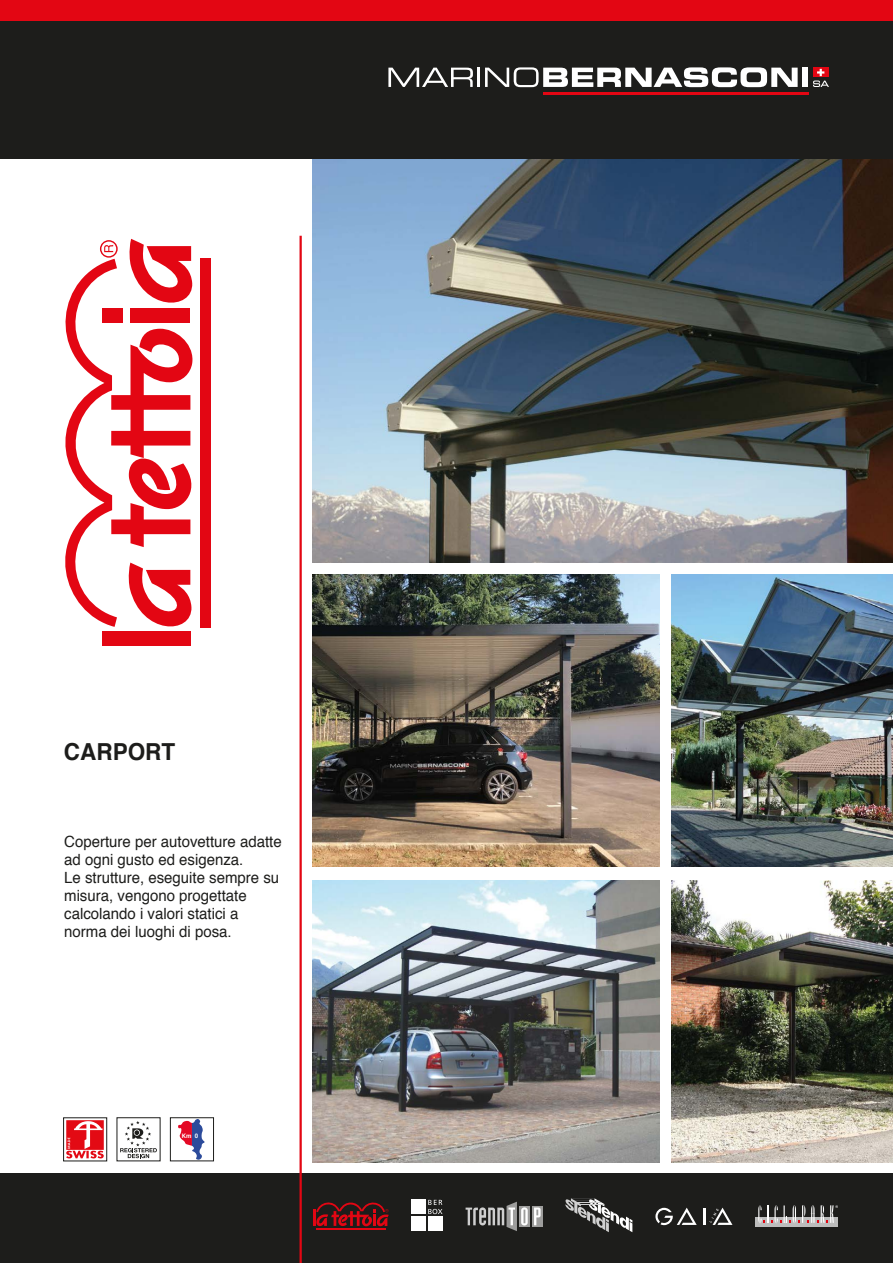
<style>
.page{position:relative;width:893px;height:1263px;background:#fff}
.page>*{position:absolute;margin:0;border:0;box-sizing:border-box;transform-origin:0 0}
.t1{font:700 23.4px "Helvetica";color:#1d1d1b;scale:.96 1}
.t2{font:15.45px/18px "Helvetica";color:#1d1d1b}
.t3{font:700 6.15px "Helvetica";color:#fff}
</style>
<div class="page">
<img style="left:313px;top:158px;width:580px;height:404px">
<div style="left:0;top:1174px;width:893px;height:89px;background:#1d1d1b"></div>
<div style="left:0;top:0;width:893px;height:21px;background:#e30613"></div>
<div style="left:0;top:21px;width:893px;height:137px;background:#1d1d1b"></div>
<svg style="left:388px;top:68px;width:85px;height:19px"></svg>
<hr style="left:477px;top:68px;width:3px;height:19px;background:#fff">
<svg style="left:485px;top:67px;width:313px;height:20px"></svg>
<div style="left:802px;top:68px;width:6px;height:19px;background:#fff"></div>
<hr style="left:543px;top:92px;width:265px;height:2px;background:#e30613">
<svg style="left:813px;top:68px;width:15px;height:1px"></svg>
<svg style="left:813px;top:69px;width:16px;height:18px"></svg>
<img style="left:313px;top:575px;width:346px;height:292px">
<img style="left:671px;top:881px;width:222px;height:281px">
<img style="left:313px;top:881px;width:346px;height:281px">
<img style="left:672px;top:575px;width:221px;height:292px">
<div style="left:756px;top:1217px;width:82px;height:10px;background:#bcbcbc"></div>
<svg style="left:758px;top:1205px;width:80px;height:18px"></svg>
<svg style="left:428px;top:1200px;width:15px;height:14px"></svg>
<div style="left:412px;top:1200px;width:14px;height:14px;background:#fff"></div>
<div style="left:412px;top:1216px;width:14px;height:15px;background:#fff"></div>
<div style="left:428px;top:1216px;width:14px;height:15px;background:#fff"></div>
<svg style="left:313px;top:1202px;width:76px;height:27px"></svg>
<div style="left:519px;top:1206px;width:11px;height:21px;background:#9d9d9c"></div>
<div style="left:532px;top:1206px;width:10px;height:21px;background:#9d9d9c"></div>
<svg style="left:534px;top:1207px;width:7px;height:18px"></svg>
<svg style="left:466px;top:1202px;width:62px;height:29px"></svg>
<svg style="left:565px;top:1198px;width:67px;height:34px"></svg>
<hr style="left:703px;top:1208px;width:3px;height:17px;background:#fff">
<svg style="left:655px;top:1207px;width:42px;height:18px"></svg>
<svg style="left:709px;top:1207px;width:23px;height:18px"></svg>
<div style="left:102px;top:632px;width:88px;height:14px;background:#e30613"></div>
<div style="left:200px;top:258px;width:10px;height:370px;background:#e30613"></div>
<svg style="left:65px;top:239px;width:128px;height:396px"></svg>
<hr style="left:299px;top:236px;width:3px;height:1027px;background:#e30613">
<svg style="left:178px;top:1119px;width:27px;height:40px"></svg>
<div style="left:170px;top:1117px;width:44px;height:44px;border:1px solid #1d1d1b"></div>
<div style="left:63px;top:1117px;width:44px;height:44px;border:1px solid #1d1d1b"></div>
<svg style="left:66px;top:1120px;width:38px;height:39px"></svg>
<svg style="left:120px;top:1121px;width:37px;height:37px"></svg>
<h1 class="t1" style="left:64px;top:733px;width:117px">CARPORT</h1>
<p class="t2" style="left:64px;top:833px;width:219px">Coperture per autovetture adatte ad ogni gusto ed esigenza.<br>Le strutture, eseguite sempre su misura, vengono progettate calcolando i valori statici a norma dei luoghi di posa.</p>
<p class="t3" style="left:182px;top:1130px;width:18px">Km 0</p>
</div>
